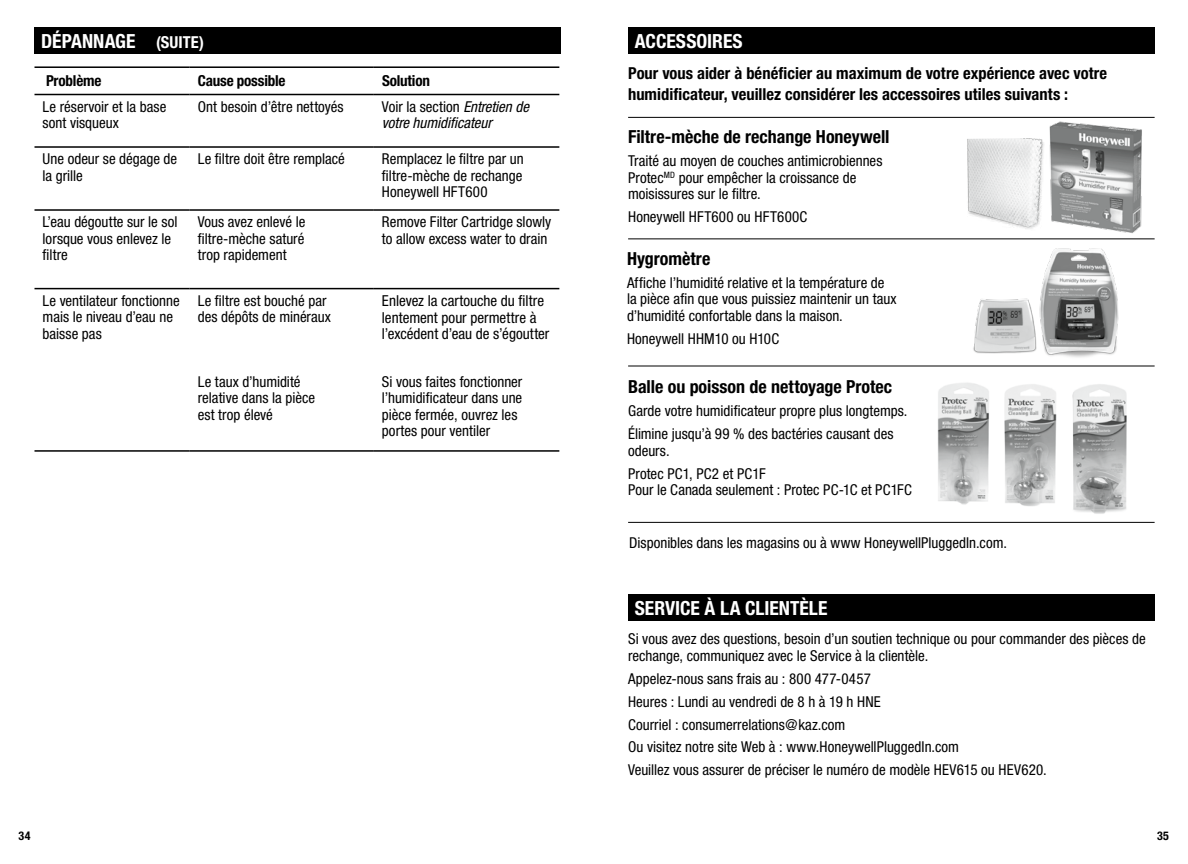
<style>
.page{position:relative;width:1188px;height:864px;background:#fff}
.page>*{position:absolute;margin:0;border:0;box-sizing:border-box;transform-origin:0 0}
.t1{font:700 condensed 19.5px "Helvetica Neue LT";color:#fff}
.t2{font:700 condensed 18px "Helvetica Neue LT";color:#000}
.t3{font:700 condensed 16.5px/21px "Helvetica Neue LT";letter-spacing:.005em;color:#000}
.t4{font:condensed 15.15px/16.6px "Helvetica Neue";color:#000}
.t5{font:700 condensed 15.15px "Helvetica Neue LT";letter-spacing:-.015em;color:#000}
.t6{font:condensed 15px/16.5px "Helvetica Neue";color:#000}
.t7{font:italic condensed 15px/16.5px "Helvetica Neue LT";color:#000}
.t8{font:700 condensed 12px "Helvetica Neue LT";color:#000}
.s1{font-size:16.5px}
.s2{font-style:normal}
</style>
<div class="page">
<div style="left:628px;top:27px;width:527px;height:27px;background:#000"></div>
<img style="left:1040px;top:248px;width:79px;height:110px">
<hr style="left:628px;top:117px;width:527px;height:1px;background:#000">
<hr style="left:628px;top:366px;width:527px;height:1px;background:#000">
<hr style="left:628px;top:522px;width:527px;height:1px;background:#000">
<hr style="left:628px;top:238px;width:527px;height:1px;background:#000">
<img style="left:1004px;top:384px;width:53px;height:122px">
<img style="left:937px;top:383px;width:52px;height:122px">
<img style="left:973px;top:298px;width:67px;height:56px">
<img style="left:1072px;top:384px;width:55px;height:130px">
<img style="left:1042px;top:116px;width:105px;height:117px">
<img style="left:967px;top:138px;width:80px;height:93px">
<div style="left:628px;top:594px;width:527px;height:27px;background:#000"></div>
<div style="left:34px;top:27px;width:527px;height:27px;background:#000"></div>
<hr style="left:34px;top:94px;width:156px;height:1px;background:#000">
<hr style="left:190px;top:94px;width:184px;height:1px;background:#000">
<hr style="left:374px;top:94px;width:185px;height:1px;background:#000">
<hr style="left:34px;top:66px;width:156px;height:2px;background:#000">
<hr style="left:190px;top:66px;width:184px;height:2px;background:#000">
<hr style="left:374px;top:66px;width:185px;height:2px;background:#000">
<hr style="left:34px;top:450px;width:156px;height:2px;background:#000">
<hr style="left:190px;top:450px;width:184px;height:2px;background:#000">
<hr style="left:374px;top:450px;width:185px;height:2px;background:#000">
<hr style="left:34px;top:146px;width:156px;height:2px;background:#000">
<hr style="left:190px;top:146px;width:184px;height:2px;background:#000">
<hr style="left:374px;top:146px;width:185px;height:2px;background:#000">
<hr style="left:34px;top:209px;width:156px;height:2px;background:#000">
<hr style="left:190px;top:209px;width:184px;height:2px;background:#000">
<hr style="left:374px;top:209px;width:185px;height:2px;background:#000">
<hr style="left:34px;top:288px;width:156px;height:1px;background:#000">
<hr style="left:190px;top:288px;width:184px;height:1px;background:#000">
<hr style="left:374px;top:288px;width:185px;height:1px;background:#000">
<h1 class="t1" style="left:41px;top:29px;width:164px">DÉPANNAGE <span class="s1">(SUITE)</span></h1>
<p class="t5" style="left:46px;top:71px;width:57px">Problème</p>
<p class="t5" style="left:198px;top:71px;width:89px">Cause possible</p>
<p class="t5" style="left:382px;top:71px;width:49px">Solution</p>
<p class="t6" style="left:43px;top:98px;width:125px">Le réservoir et la base sont visqueux</p>
<p class="t6" style="left:198px;top:98px;width:147px">Ont besoin d’être nettoyés</p>
<p class="t7" style="left:382px;top:98px;width:149px"><span class="s2">Voir la section</span> Entretien de votre humidificateur</p>
<p class="t6" style="left:43px;top:151px;width:136px">Une odeur se dégage de la grille</p>
<p class="t6" style="left:198px;top:151px;width:149px">Le filtre doit être remplacé</p>
<p class="t6" style="left:382px;top:151px;width:143px;text-align:justify">Remplacez le filtre par un filtre-mèche de rechange Honeywell HFT600</p>
<p class="t6" style="left:43px;top:214px;width:136px">L’eau dégoutte sur le sol lorsque vous enlevez le filtre</p>
<p class="t6" style="left:198px;top:214px;width:109px;text-align:justify">Vous avez enlevé le filtre-mèche saturé trop rapidement</p>
<p class="t6" style="left:382px;top:214px;width:171px">Remove Filter Cartridge slowly to allow excess water to drain</p>
<p class="t6" style="left:43px;top:292px;width:139px">Le ventilateur fonctionne mais le niveau d’eau ne baisse pas</p>
<p class="t6" style="left:198px;top:292px;width:135px">Le filtre est bouché par des dépôts de minéraux</p>
<p class="t4" style="left:382px;top:292px;width:169px">Enlevez la cartouche du filtre lentement pour permettre à l’excédent d’eau de s’égoutter</p>
<p class="t6" style="left:198px;top:373px;width:119px">Le taux d’humidité relative dans la pièce est trop élevé</p>
<p class="t6" style="left:382px;top:373px;width:142px">Si vous faites fonctionner l’humidificateur dans une pièce fermée, ouvrez les portes pour ventiler</p>
<h1 class="t1" style="left:635px;top:29px;width:109px">ACCESSOIRES</h1>
<p class="t3" style="left:628px;top:63px;width:481px">Pour vous aider à bénéficier au maximum de votre expérience avec votre humidificateur, veuillez considérer les accessoires utiles suivants :</p>
<p class="t2" style="left:628px;top:126px;width:263px">Filtre-mèche de rechange Honeywell</p>
<p class="t6" style="left:628px;top:153px;width:256px">Traité au moyen de couches antimicrobiennes<br>Protec<sup>MD</sup> pour empêcher la croissance de moisissures sur le filtre.</p>
<p class="t6" style="left:628px;top:209px;width:181px">Honeywell HFT600 ou HFT600C</p>
<p class="t2" style="left:627px;top:248px;width:85px">Hygromètre</p>
<p class="t6" style="left:627px;top:274px;width:271px">Affiche l’humidité relative et la température de la pièce afin que vous puissiez maintenir un taux d’humidité confortable dans la maison.</p>
<p class="t6" style="left:627px;top:330px;width:154px">Honeywell HHM10 ou H10C</p>
<p class="t2" style="left:628px;top:376px;width:266px">Balle ou poisson de nettoyage Protec</p>
<p class="t6" style="left:628px;top:399px;width:281px;line-height:23px">Garde votre humidificateur propre plus longtemps.<br>Élimine jusqu’à 99 % des bactéries causant des</p>
<p class="t6" style="left:628px;top:439px;width:139px;line-height:23px">odeurs.<br>Protec PC1, PC2 et PC1F</p>
<p class="t6" style="left:628px;top:481px;width:285px">Pour le Canada seulement : Protec PC-1C et PC1FC</p>
<p class="t6" style="left:629px;top:535px;width:379px">Disponibles dans les magasins ou à www HoneywellPluggedIn.com.</p>
<h1 class="t1" style="left:635px;top:596px;width:194px">SERVICE À LA CLIENTÈLE</h1>
<p class="t6" style="left:628px;top:630px;width:519px">Si vous avez des questions, besoin d’un soutien technique ou pour commander des pièces de rechange, communiquez avec le Service à la clientèle.</p>
<p class="t6" style="left:628px;top:667px;width:420px;line-height:23px">Appelez-nous sans frais au : 800 477-0457<br>Heures : Lundi au vendredi de 8 h à 19 h HNE<br>Courriel : consumerrelations@kaz.com<br>Ou visitez notre site Web à : www.HoneywellPluggedIn.com<br>Veuillez vous assurer de préciser le numéro de modèle HEV615 ou HEV620.</p>
<p class="t8" style="left:19px;top:828px;width:13px">34</p>
<p class="t8" style="left:1157px;top:828px;width:13px">35</p>
</div>
